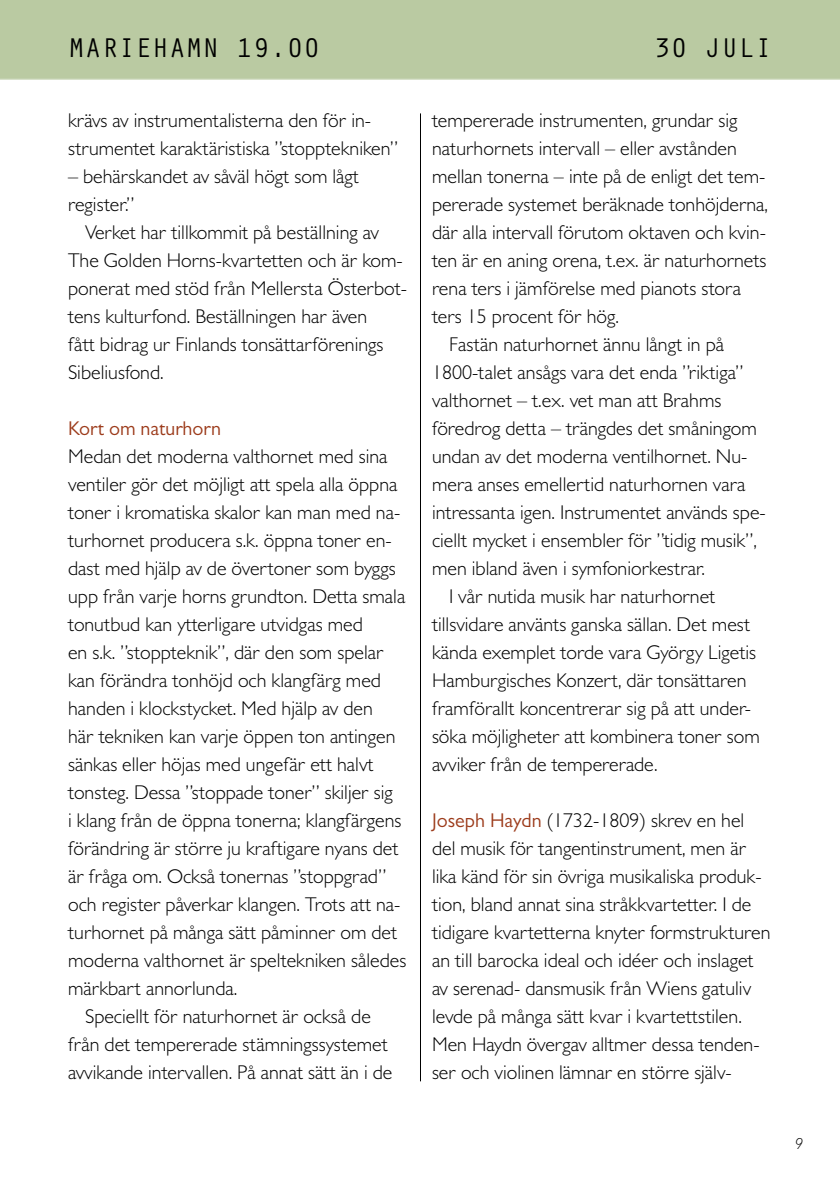
<style>
.page{position:relative;width:840px;height:1191px;background:#fff}
.page>*{position:absolute;margin:0;border:0;box-sizing:border-box;transform-origin:0 0}
.t1{font:28px "Orator Std";color:#000}
.t2{font:300 20px/28px "Gill Sans MT Pro";color:#000}
.t3{font:20px "Gill Sans MT Pro";color:#9c3b1b}
.t4{font:italic 300 16px "Gill Sans MT Pro";color:#000}
.s1{font-weight:400;color:#9c3b1b}
</style>
<div class="page">
<div style="left:0;top:0;width:839px;height:79px;background:#bacaa2"></div>
<hr style="left:420px;top:113px;width:1px;height:968px;background:#000">
<h1 class="t1" style="left:68px;top:27px;width:254px">MARIEHAMN 19.00</h1>
<h1 class="t1" style="left:653px;top:27px;width:119px">30 JULI</h1>
<p class="t2" style="left:68px;top:106px;width:331px">krävs av instrumentalisterna den för in&shy;strumentet karaktäristiska ”stopptekniken”</p>
<p class="t2" style="left:68px;top:162px;width:293px">– behärskandet av såväl högt som lågt register.”</p>
<p class="t2" style="left:68px;top:218px;width:340px;text-indent:17px">Verket har tillkommit på beställning av The Golden Horns-kvartetten och är kom&shy;ponerat med stöd från M ellersta Österbot&shy;tens kulturfond. Beställningen har även<br>fått bidrag ur Finlands tonsättarförenings Sibeliusfond.</p>
<p class="t3" style="left:68px;top:416px;width:154px">Kort om naturhorn</p>
<p class="t2" style="left:68px;top:442px;width:321px">Medan det moderna valthornet med sina</p>
<p class="t2" style="left:68px;top:470px;width:331px">ventiler gör det möjligt att spela alla öppna</p>
<p class="t2" style="left:68px;top:498px;width:333px">toner i kromatiska skalor kan man med na-</p>
<p class="t2" style="left:68px;top:526px;width:325px">turhornet producera s.k. öppna toner en-</p>
<p class="t2" style="left:68px;top:554px;width:329px">dast med hjälp av de övertoner som byggs</p>
<p class="t2" style="left:68px;top:582px;width:338px">upp från varje horns grundton. Detta smala</p>
<p class="t2" style="left:68px;top:610px;width:296px">tonutbud kan ytterligare utvidgas med</p>
<p class="t2" style="left:68px;top:638px;width:317px">en s.k. ”stoppteknik”, där den som spelar</p>
<p class="t2" style="left:68px;top:666px;width:314px">kan förändra tonhöjd och klangfärg med</p>
<p class="t2" style="left:68px;top:694px;width:306px">handen i klockstycket. M ed hjälp av den</p>
<p class="t2" style="left:68px;top:722px;width:329px">här tekniken kan varje öppen ton antingen</p>
<p class="t2" style="left:68px;top:750px;width:307px">sänkas eller höjas med ungefär ett halvt</p>
<p class="t2" style="left:68px;top:778px;width:326px">tonsteg. Dessa ”stoppade toner” skiljer sig</p>
<p class="t2" style="left:68px;top:806px;width:335px">i klang från de öppna tonerna; klangfärgens</p>
<p class="t2" style="left:68px;top:834px;width:332px">förändring är större ju kraftigare nyans det</p>
<p class="t2" style="left:68px;top:862px;width:319px">är fråga om. Också tonernas ”stoppgrad”</p>
<p class="t2" style="left:68px;top:890px;width:334px">och register påverkar klangen. Trots att na-</p>
<p class="t2" style="left:68px;top:918px;width:331px">turhornet på många sätt påminner om det</p>
<p class="t2" style="left:68px;top:946px;width:339px">moderna valthornet är speltekniken således</p>
<p class="t2" style="left:68px;top:974px;width:171px">märkbart annorlunda.</p>
<p class="t2" style="left:85px;top:1002px;width:287px">Speciellt för naturhornet är också de</p>
<p class="t2" style="left:68px;top:1030px;width:321px">från det tempererade stämningssystemet</p>
<p class="t2" style="left:68px;top:1058px;width:325px">avvikande intervallen. På annat sätt än i de</p>
<p class="t2" style="left:432px;top:106px;width:307px">tempererade instrumenten, grundar sig</p>
<p class="t2" style="left:432px;top:134px;width:306px">naturhornets intervall – eller avstånden</p>
<p class="t2" style="left:432px;top:162px;width:334px">mellan tonerna – inte på de enligt det tem-</p>
<p class="t2" style="left:432px;top:190px;width:337px">pererade systemet beräknade tonhöjderna,</p>
<p class="t2" style="left:432px;top:218px;width:335px">där alla intervall förutom oktaven och kvin-</p>
<p class="t2" style="left:432px;top:246px;width:336px">ten är en aning orena, t.ex. är naturhornets</p>
<p class="t2" style="left:432px;top:274px;width:310px">rena ters i jämförelse med pianots stora</p>
<p class="t2" style="left:432px;top:302px;width:188px">ters 15 procent för hög.</p>
<p class="t2" style="left:449px;top:330px;width:276px">Fastän naturhornet ännu långt in på</p>
<p class="t2" style="left:432px;top:358px;width:313px">1800-talet ansågs vara det enda ”riktiga”</p>
<p class="t2" style="left:432px;top:386px;width:291px">valthornet – t.ex. vet man att Brahms</p>
<p class="t2" style="left:432px;top:414px;width:326px">föredrog detta – trängdes det småningom</p>
<p class="t2" style="left:432px;top:442px;width:317px">undan av det moderna ventilhornet. N u-</p>
<p class="t2" style="left:432px;top:470px;width:315px">mera anses emellertid naturhornen vara</p>
<p class="t2" style="left:432px;top:498px;width:335px">intressanta igen. I nstrumentet används spe-</p>
<p class="t2" style="left:432px;top:526px;width:326px">ciellt mycket i ensembler för ”tidig musik”,</p>
<p class="t2" style="left:432px;top:554px;width:274px">men ibland även i symfoniorkestrar.</p>
<p class="t2" style="left:449px;top:582px;width:268px">I vår nutida musik har naturhornet</p>
<p class="t2" style="left:432px;top:610px;width:320px">tillsvidare använts ganska sällan. Det mest</p>
<p class="t2" style="left:432px;top:638px;width:325px">kända exemplet torde vara György Ligetis</p>
<p class="t2" style="left:432px;top:666px;width:316px">Hamburgisches Konzert, där tonsättaren</p>
<p class="t2" style="left:432px;top:694px;width:320px">framförallt koncentrerar sig på att under-</p>
<p class="t2" style="left:432px;top:722px;width:329px">söka möjligheter att kombinera toner som</p>
<p class="t2" style="left:432px;top:750px;width:227px">avviker från de tempererade.</p>
<p class="t2" style="left:432px;top:806px;width:340px"><span class="s1">Joseph Haydn</span> (1732-1809) skrev en hel del musik för tangentinstrument, men är lika känd för sin övriga musikaliska produk&shy;tion, bland annat sina stråkkvartetter. I de tidigare kvartetterna knyter formstrukturen an till barocka ideal och idéer och inslaget av serenad- dansmusik från Wiens gatuliv levde på många sätt kvar i kvartettstilen.<br>M en Haydn övergav alltmer dessa tenden&shy;ser och violinen lämnar en större själv-</p>
<p class="t4" style="left:794px;top:1134px;width:10px">9</p>
</div>
